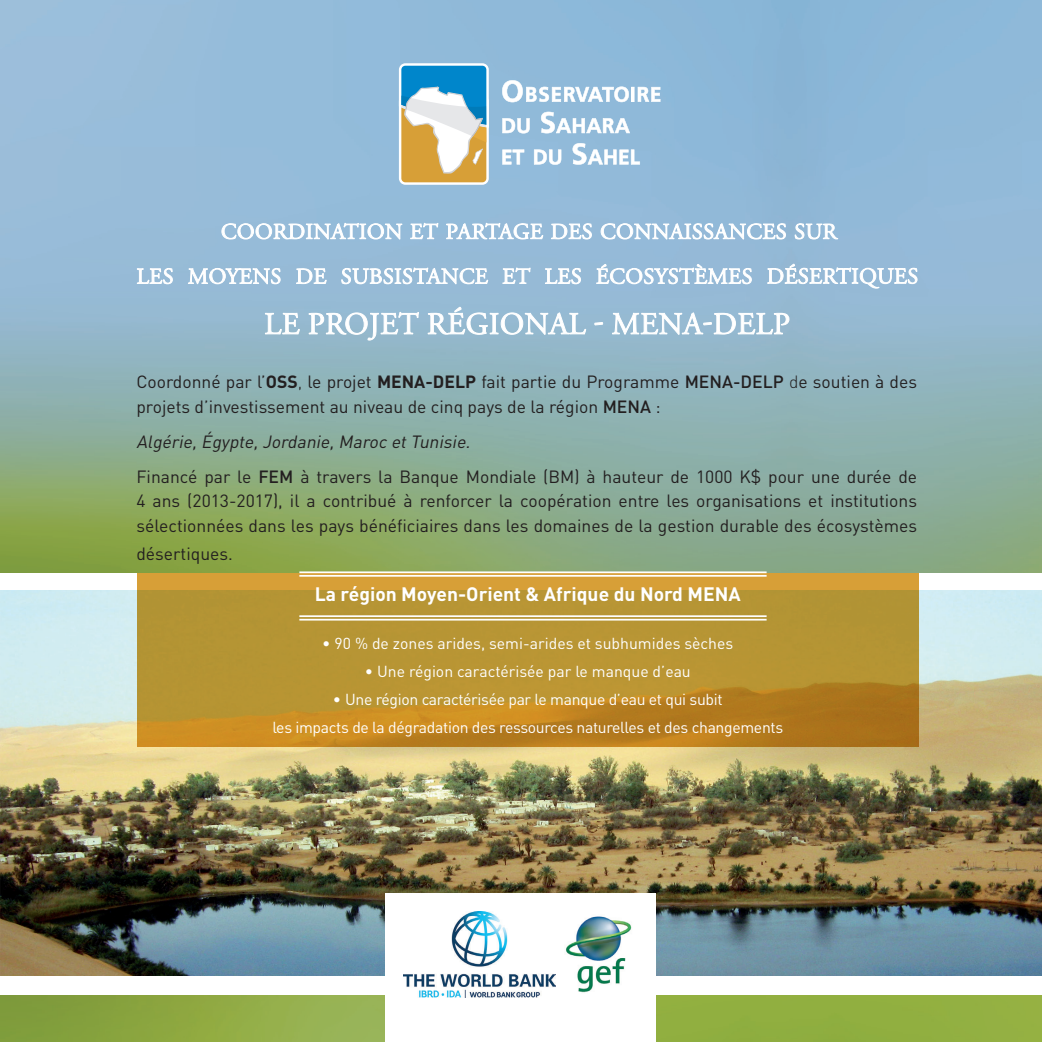
<style>
.page{position:relative;width:1042px;height:1042px;background:#fff}
.page>*{position:absolute;margin:0;border:0;box-sizing:border-box;transform-origin:0 0}
.t1{font:700 19.25px "DIN Pro";color:#fff}
.t2{font:17.5px/24.5px "DIN Pro";color:#231f20}
.t3{font:italic 17.5px "DIN Pro";color:#231f20}
.t4{font:15.75px "DIN Pro";letter-spacing:-.02em;color:#fff}
.t5{font:15.75px "DIN Pro";color:#fff}
.s1{font-weight:700}
.s2{font-weight:300}
.s3{font-weight:500}
</style>
<div class="page">
<img style="left:0;top:0;width:1042px;height:1042px">
<svg style="left:264px;top:60px;width:526px;height:281px"></svg>
<svg style="left:136px;top:213px;width:782px;height:127px"></svg>
<div style="left:0;top:573px;width:1042px;height:422px;background:#fff"></div>
<img style="left:0;top:590px;width:1042px;height:385px">
<div style="left:386px;top:893px;width:270px;height:149px;background:#fff"></div>
<img style="left:404px;top:911px;width:151px;height:86px">
<img style="left:566px;top:916px;width:66px;height:77px">
<svg style="left:137px;top:573px;width:781px;height:174px;fill:#b79534"></svg>
<hr style="left:299px;top:571px;width:467px;height:2px;background:#fff">
<hr style="left:299px;top:575px;width:467px;height:2px;background:#fff">
<hr style="left:299px;top:615px;width:467px;height:2px;background:#fff">
<hr style="left:299px;top:619px;width:467px;height:1px;background:#fff">
<p class="t2" style="left:136px;top:369px;width:782px">Coordonné par l’<span class="s1">OSS</span><span class="s2">,</span> le projet <span class="s1">MENA-DELP</span> fait partie du Programme <span class="s3">MENA-DELP</span> <span class="s2">d</span>e soutien à des projets d’investissement au niveau de cinq pays de la région <span class="s3">MENA</span> :</p>
<p class="t3" style="left:136px;top:429px;width:339px">Algérie,Égypte,Jordanie,Maroc etTunisie.</p>
<p class="t2" style="left:136px;top:463px;width:782px;text-align:justify">Financé par le <span class="s3">FEM</span> à travers la Banque Mondiale (BM) à hauteur de 1000 K$ pour une durée de 4 ans (2013-2017), il a contribué à renforcer la coopération entre les organisations et institutions sélectionnées dans les pays bénéficiaires dans les domaines de la gestion durable des écosystèmes</p>
<p class="t2" style="left:136px;top:540px;width:98px">désertiques.</p>
<p class="t1" style="left:315px;top:581px;width:427px">La région Moyen-Orient &amp; Afrique du Nord MENA</p>
<p class="t5" style="left:322px;top:632px;width:412px">• 90 % de zones arides, semi-arides et subhumides sèches</p>
<p class="t5" style="left:365px;top:660px;width:327px">• Une région caractérisée par le manque d’eau</p>
<p class="t4" style="left:333px;top:688px;width:391px">• Une région caractérisée par le manque d’eau et qui subit</p>
<p class="t4" style="left:272px;top:716px;width:512px">les impacts de la dégradation des ressources naturelles et des changements</p>
</div>
